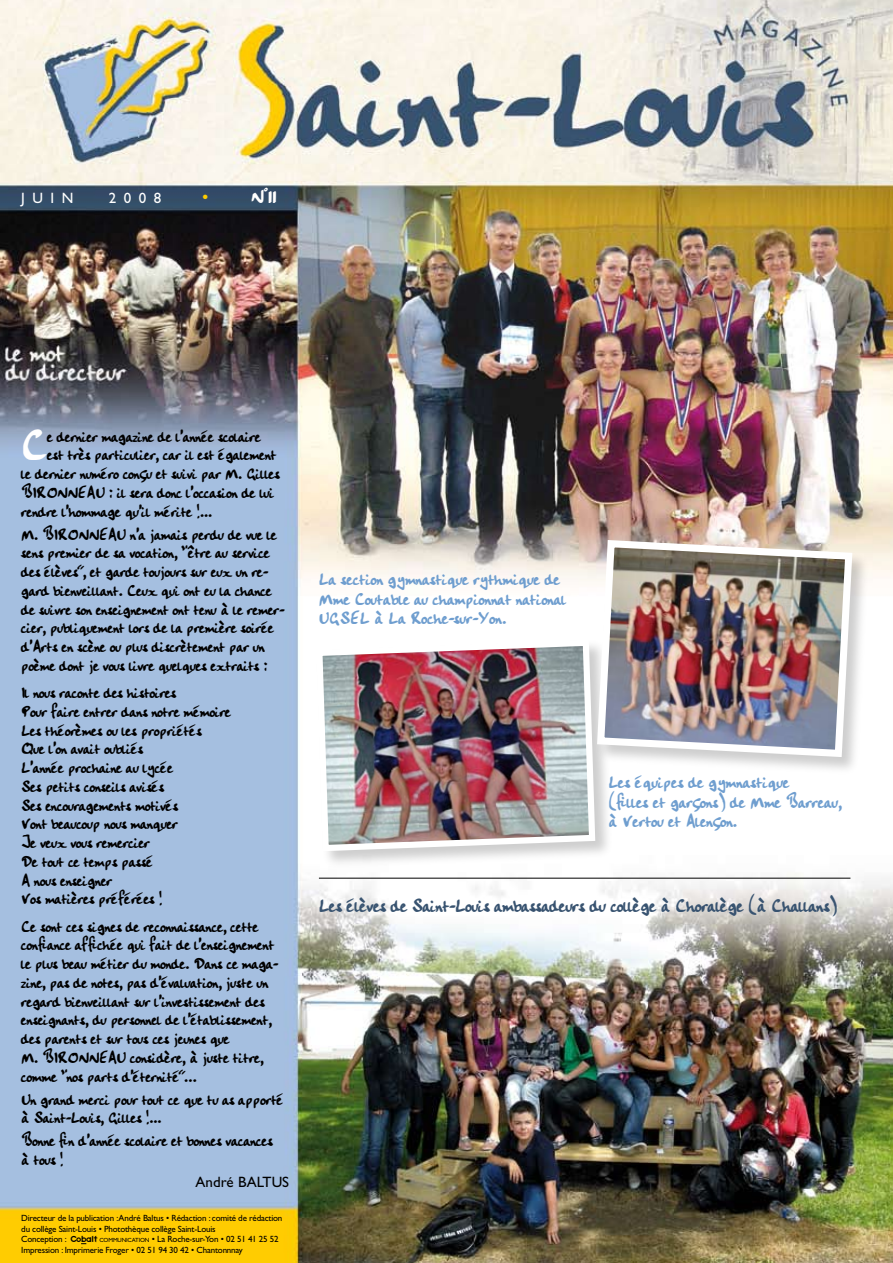
<style>
.page{position:relative;width:893px;height:1263px;background:#fff}
.page>*{position:absolute;margin:0;border:0;box-sizing:border-box;transform-origin:0 0}
.t1{font:49.8px "Handwriting Plain";color:#fff}
.t2{font:22.5px "Handwriting Plain";color:#fff}
.t3{font:21px "Handwriting Plain";letter-spacing:-.01em;color:#385370}
.t4{font:19.5px/19.5px "Handwriting Plain";color:#6f9ecf}
.t5{font:18px/18.8px "Handwriting Plain";letter-spacing:-.01em;color:#000}
.t6{font:15px "Gill Sans";color:#000}
.t7{font:15px "Gill Sans";letter-spacing:.5em;color:#fff}
.t8{font:9px/10.5px "Gill Sans";letter-spacing:-.02em;color:#000}
.s1{font-family:"Gill Sans";font-size:18px;color:#fecc00}
.s2{font-family:"Isophan"}
.s3{font-size:6px}
</style>
<div class="page">
<img style="left:0;top:0;width:893px;height:1263px">
<hr style="left:319px;top:878px;width:531px;height:1px;background:#000">
<div style="left:314px;top:638px;width:300px;height:233px;background:#000;opacity:.2"></div>
<img style="left:313px;top:636px;width:285px;height:218px">
<div style="left:595px;top:538px;width:277px;height:238px;background:#000;opacity:.2"></div>
<img style="left:593px;top:536px;width:263px;height:225px">
<p class="t7" style="left:21px;top:190px;width:54px">ju in</p>
<p class="t7" style="left:109px;top:190px;width:54px">2008</p>
<p class="t2" style="left:202px;top:180px;width:76px"><span class="s1">•</span> N°11</p>
<h1 class="t1" style="left:21px;top:409px;width:28px">C</h1>
<p class="t5" style="left:47px;top:427px;width:215px">e dernier magazine de l’année scolaire</p>
<p class="t5" style="left:47px;top:446px;width:231px">est très particulier, car il est également</p>
<p class="t5" style="left:21px;top:465px;width:260px">le dernier numéro conçu et suivi par M. Gilles</p>
<p class="t5" style="left:21px;top:484px;width:254px">BIRONNEAU : il sera donc l’occasion de lui</p>
<p class="t5" style="left:21px;top:502px;width:193px">rendre l’hommage qu’il mérite !...</p>
<p class="t5" style="left:21px;top:525px;width:265px">M. BIRONNEAU n’a jamais perdu de vue le sens premier de sa vocation, ”être au service des élèves“, et garde toujours sur eux un re&shy;gard bienveillant. Ceux qui ont eu la chance de suivre son enseignement ont tenu à le remer&shy;cier, publiquement lors de la première soirée d’Arts en scène ou plus discrètement par un poème dont je vous livre quelques extraits :</p>
<p class="t5" style="left:21px;top:684px;width:211px">Il nous raconte des histoires<br>Pour faire entrer dans notre mémoire<br>Les théorèmes ou les propriétés<br>Que l’on avait oubliés<br>L’année prochaine au lycée<br>Ses petits conseils avisés<br>Ses encouragements motivés<br>Vont beaucoup nous manquer<br>Je veux vous remercier<br>De tout ce temps passé<br>A nous enseigner<br>Vos matières préférées !</p>
<p class="t5" style="left:21px;top:917px;width:259px">Ce sont ces signes de reconnaissance, cette confiance affichée qui fait de l’enseignement le plus beau métier du monde. Dans ce maga&shy;zine, pas de notes, pas d’évaluation, juste un regard bienveillant sur l’investissement des enseignants, du personnel de l’établissement, des parents et sur tous ces jeunes que<br>M. BIRONNEAU considère, à juste titre, comme ”nos parts d’éternité“…</p>
<p class="t5" style="left:21px;top:1090px;width:264px">Un grand merci pour tout ce que tu as apporté à Saint-Louis, Gilles !...</p>
<p class="t5" style="left:21px;top:1132px;width:253px">Bonne fin d’année scolaire et bonnes vacances à tous !</p>
<p class="t6" style="left:196px;top:1173px;width:95px">André BALTUS</p>
<p class="t8" style="left:21px;top:1213px;width:263px">Directeur de la publication :André Baltus • Rédaction : comité de rédaction du collège Saint-Louis • Photothèque collège Saint-Louis<br>Conception : <span class="s2">Cobalt</span> <span class="s3">commu nication</span> • La Roche-sur-Yon • 02 51 41 25 52<br>Impression : Imprimerie Froger • 02 51 94 30 42 • Chantonnnay</p>
<p class="t4" style="left:319px;top:570px;width:249px">La section gymnastique rythmique de<br>Mme Coutable au championnat national<br>UGSEL à La Roche-sur-Yon.</p>
<p class="t4" style="left:608px;top:773px;width:235px">Les équipes de gymnastique<br>(filles et garçons) de Mme Barreau, à Vertou et Alençon.</p>
<p class="t3" style="left:319px;top:890px;width:520px">Les élèves de Saint-Louis ambassadeurs du collège à Choralège (à Challans)</p>
</div>
